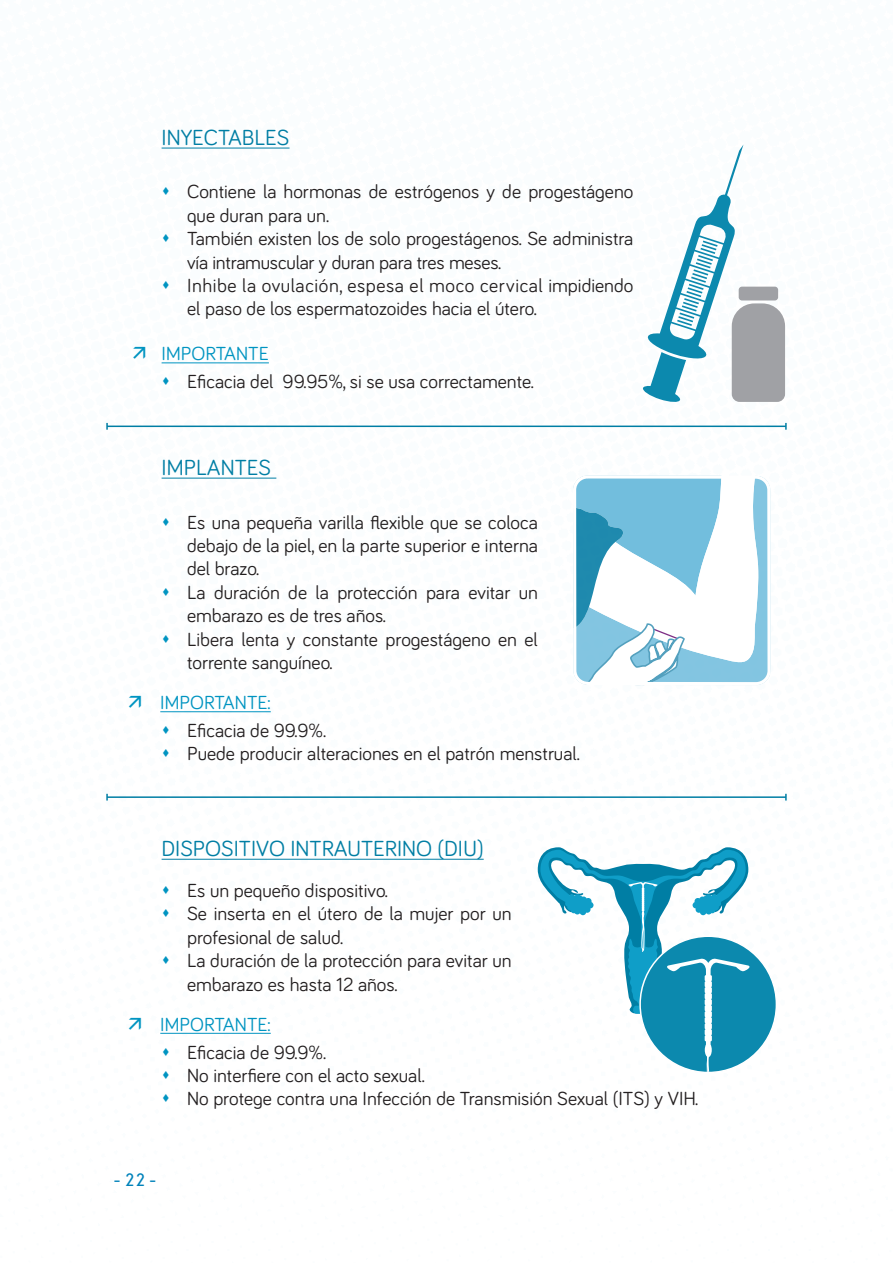
<style>
.page{position:relative;width:893px;height:1263px;background:#fff}
.page>*{position:absolute;margin:0;border:0;box-sizing:border-box;transform-origin:0 0}
.metodos_anticoncepti{font:22.5px "Bariol";color:#007ea4}
.t1{font:19.5px/23.4px "Bariol";color:#231f20}
.t2{font:19.5px "Bariol";color:#0094c1}
.t3{font:700 18px "Champagne&Limousines";color:#0082ba}
</style>
<div class="page">
<hr style="left:162px;top:148px;width:128px;height:1px;background:#007ea4">
<hr style="left:162px;top:363px;width:107px;height:1px;background:#0094c1">
<hr style="left:162px;top:478px;width:114px;height:1px;background:#007ea4">
<hr style="left:160px;top:711px;width:111px;height:1px;background:#0094c1">
<hr style="left:162px;top:859px;width:322px;height:1px;background:#007ea4">
<hr style="left:160px;top:1033px;width:111px;height:1px;background:#0094c1">
<svg style="left:573px;top:475px;width:198px;height:210px"></svg>
<svg style="left:643px;top:145px;width:142px;height:257px"></svg>
<div style="left:639px;top:935px;width:138px;height:138px;background:#0c89ae;border:2px solid #fff;border-radius:50%"></div>
<svg style="left:538px;top:847px;width:214px;height:225px"></svg>
<hr style="left:107px;top:426px;width:679px;height:1px;background:#007ea4">
<svg style="left:106px;top:423px;width:2px;height:7px"></svg>
<svg style="left:785px;top:423px;width:2px;height:7px"></svg>
<hr style="left:107px;top:796px;width:679px;height:2px;background:#007ea4">
<p class="metodos_anticoncepti" style="left:162px;top:123px;width:129px">INYECTABLES</p>
<p class="t1" style="left:187px;top:179px;width:448px">Contiene la hormonas de estrógenos y de progestágeno que duran para un.</p>
<p class="t1" style="left:187px;top:226px;width:448px">También existen los de solo progestágenos. Se administra vía intramuscular y duran para tres meses.</p>
<p class="t1" style="left:187px;top:273px;width:448px">Inhibe la ovulación, espesa el moco cervical impidiendo el paso de los espermatozoides hacia el útero.</p>
<p class="t2" style="left:162px;top:341px;width:109px">IMPORTANTE</p>
<p class="t1" style="left:187px;top:369px;width:348px">Eficacia del 99.95%, si se usa correctamente.</p>
<p class="metodos_anticoncepti" style="left:162px;top:453px;width:111px">IMPLANTES</p>
<p class="t1" style="left:187px;top:509px;width:352px;text-align:justify">Es una pequeña varilla flexible que se coloca debajo de la piel, en la parte superior e interna del brazo.</p>
<p class="t1" style="left:187px;top:580px;width:352px">La duración de la protección para evitar un embarazo es de tres años.</p>
<p class="t1" style="left:187px;top:626px;width:352px">Libera lenta y constante progestágeno en el torrente sanguíneo.</p>
<p class="t2" style="left:160px;top:690px;width:112px">IMPORTANTE:</p>
<p class="t1" style="left:187px;top:718px;width:141px">Eficacia de 99.9%.</p>
<p class="t1" style="left:187px;top:741px;width:394px">Puede producir alteraciones en el patrón menstrual.</p>
<p class="metodos_anticoncepti" style="left:162px;top:834px;width:324px">DISPOSITIVO INTRAUTERINO (DIU)</p>
<p class="t1" style="left:187px;top:878px;width:202px">Es un pequeño dispositivo.</p>
<p class="t1" style="left:187px;top:901px;width:326px">Se inserta en el útero de la mujer por un profesional de salud.</p>
<p class="t1" style="left:187px;top:948px;width:326px">La duración de la protección para evitar un embarazo es hasta 12 años.</p>
<p class="t2" style="left:160px;top:1011px;width:112px">IMPORTANTE:</p>
<p class="t1" style="left:187px;top:1039px;width:141px">Eficacia de 99.9%.</p>
<p class="t1" style="left:187px;top:1063px;width:239px">No interfiere con el acto sexual.</p>
<p class="t1" style="left:187px;top:1086px;width:513px">No protege contra una Infección de Transmisión Sexual (ITS) y VIH.</p>
<p class="t3" style="left:114px;top:1170px;width:43px">- 22 -</p>
</div>
